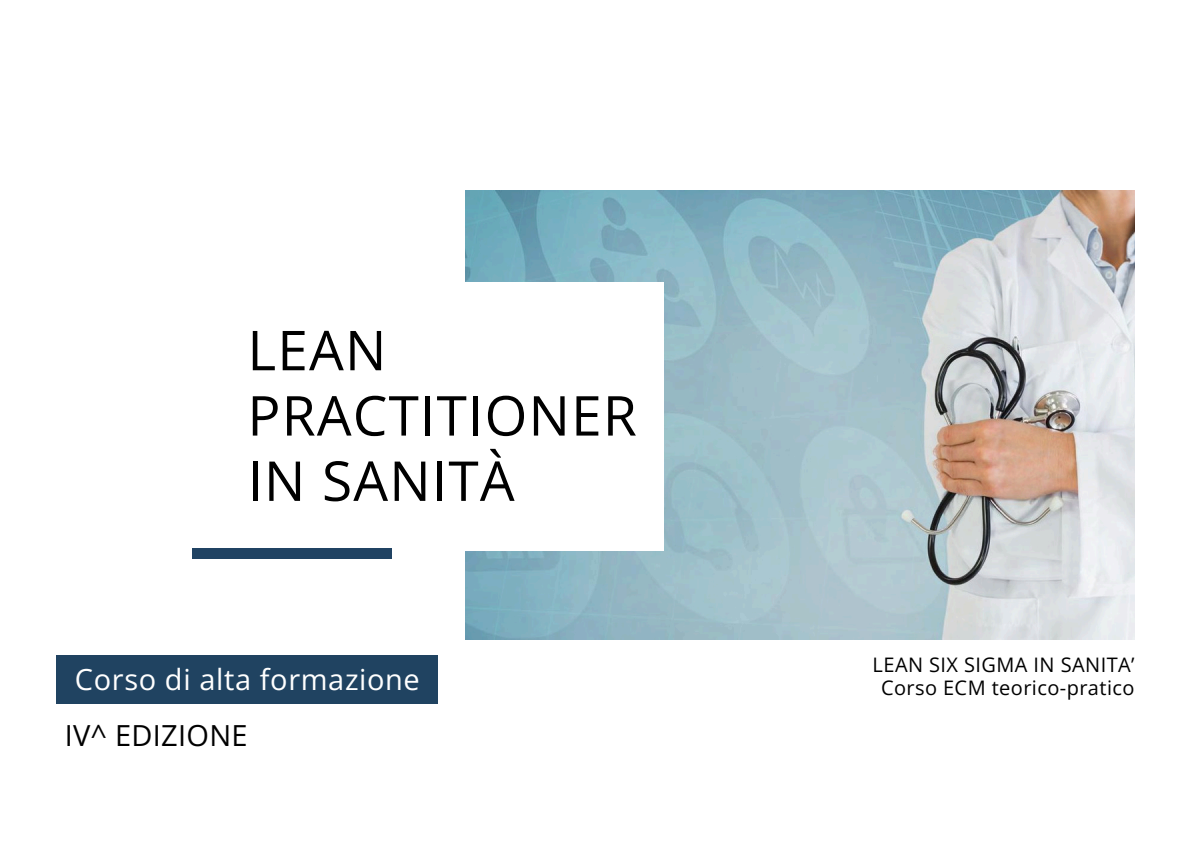
<style>
.page{position:relative;width:1191px;height:843px;background:#fff}
.page>*{position:absolute;margin:0;border:0;box-sizing:border-box;transform-origin:0 0}
.t1{font:55px/65.2px "Open Sans";letter-spacing:.02em;color:#000}
.t2{font:29px "Open Sans";letter-spacing:.02em;color:#fff}
.t3{font:29px "Open Sans";letter-spacing:.01em;color:#000}
.t4{font:20px "Open Sans";letter-spacing:.02em;color:#000}
</style>
<div class="page">
<img style="left:465px;top:190px;width:669px;height:449px">
<div style="left:57px;top:655px;width:381px;height:49px;background:#204361"></div>
<div style="left:57px;top:282px;width:606px;height:268px;background:#fff"></div>
<div style="left:193px;top:548px;width:198px;height:10px;background:#204363"></div>
<h1 class="t1" style="left:247px;top:316px;width:391px">LEAN<br>PRACTITIONER<br>IN SANITÀ</h1>
<p class="t2" style="left:75px;top:659px;width:346px">Corso di alta formazione</p>
<h2 class="t3" style="left:65px;top:714px;width:184px">IV^ EDIZIONE</h2>
<h3 class="t4" style="left:872px;top:650px;width:263px">LEAN SIX SIGMA IN SANITA’</h3>
<h3 class="t4" style="left:880px;top:673px;width:255px">Corso ECM teorico-pratico</h3>
</div>
